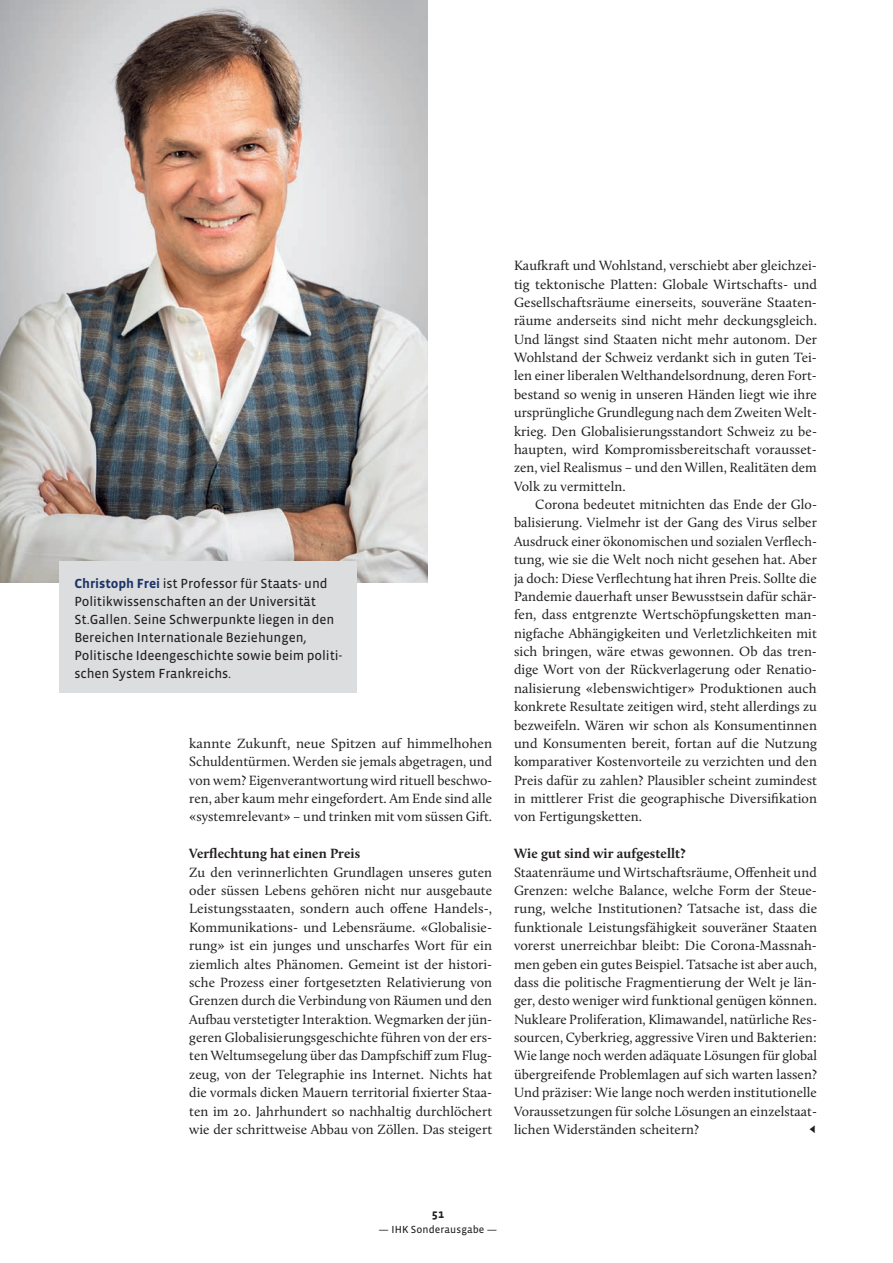
<style>
.page{position:relative;width:893px;height:1263px;background:#fff}
.page>*{position:absolute;margin:0;border:0;box-sizing:border-box;transform-origin:0 0}
.t1{font:13.8px/18.3px "Calluna";letter-spacing:.005em;color:#231f20;text-align:justify}
.t2{font:700 13.8px "Calluna";letter-spacing:.005em;color:#231f20}
.t3{font:13.5px/18px "Vista Sans OTCE";letter-spacing:-.005em;color:#231f20}
.t4{font:700 12px "Vista Sans OTCE";color:#231f20}
.t5{font:10.5px "Vista Sans OTCE";letter-spacing:.01em;color:#231f20}
.s1{font-weight:700;color:#1d3468}
</style>
<div class="page">
<img style="left:0;top:0;width:427px;height:582px">
<div style="left:60px;top:562px;width:297px;height:131px;background:#dcdddf"></div>
<p class="t3" style="left:74px;top:574px;width:269px"><span class="s1">Christoph Frei</span> ist Professor für Staats- und Politikwissenschaften an der Universität St.Gallen. Seine Schwerpunkte liegen in den Bereichen Internationale Beziehungen, Politische Ideengeschichte sowie beim politi&shy;schen System Frankreichs.</p>
<p class="t1" style="left:189px;top:734px;width:305px">kannte Zukunft, neue Spitzen auf himmelhohen Schuldentürmen. Werden sie jemals abgetragen, und von wem? Eigenverantwortung wird rituell beschwo&shy;ren, aber kaum mehr eingefordert. Am Ende sind alle «systemrelevant» – und trinken mit vom süssen Gift.</p>
<p class="t2" style="left:189px;top:845px;width:172px">Verflechtung hat einen Preis</p>
<p class="t1" style="left:189px;top:863px;width:305px">Zu den verinnerlichten Grundlagen unseres guten oder süssen Lebens gehören nicht nur ausgebaute Leistungsstaaten, sondern auch offene Handels-, Kommunikations- und Lebensräume. «Globalisie&shy;rung» ist ein junges und unscharfes Wort für ein ziemlich altes Phänomen. Gemeint ist der histori&shy;sche Prozess einer fortgesetzten Relativierung von Grenzen durch die Verbindung von Räumen und den Aufbau verstetigter Interaktion. Wegmarken der jün&shy;geren Globalisierungsgeschichte führen von der ers&shy;ten Weltumsegelung über das Dampfschiff zum Flug&shy;zeug, von der Telegraphie ins Internet. Nichts hat die vormals dicken Mauern territorial fixierter Staa&shy;ten im 20. Jahrhundert so nachhaltig durchlöchert wie der schrittweise Abbau von Zöllen. Das steigert</p>
<p class="t1" style="left:514px;top:256px;width:305px">Kaufkraft und Wohlstand, verschiebt aber gleichzei&shy;tig tektonische Platten: Globale Wirtschafts- und Gesellschaftsräume einerseits, souveräne Staaten&shy;räume anderseits sind nicht mehr deckungsgleich.<br>Und längst sind Staaten nicht mehr autonom. Der Wohlstand der Schweiz verdankt sich in guten Tei&shy;len einer liberalen Welthandelsordnung, deren Fort&shy;bestand so wenig in unseren Händen liegt wie ihre ursprüngliche Grundlegung nach dem Zweiten Welt&shy;krieg. Den Globalisierungsstandort Schweiz zu be&shy;haupten, wird Kompromissbereitschaft vorausset&shy;zen, viel Realismus – und den Willen, Realitäten dem Volk zu vermitteln.</p>
<p class="t1" style="left:514px;top:495px;width:304px;text-indent:21px">Corona bedeutet mitnichten das Ende der Glo&shy;balisierung. Vielmehr ist der Gang des Virus selber Ausdruck einer ökonomischen und sozialen Verflech&shy;tung, wie sie die Welt noch nicht gesehen hat. Aber ja doch: Diese Verflechtung hat ihren Preis. Sollte die Pandemie dauerhaft unser Bewusstsein dafür schär&shy;fen, dass entgrenzte Wertschöpfungsketten man&shy;nigfache Abhängigkeiten und Verletzlichkeiten mit sich bringen, wäre etwas gewonnen. Ob das tren&shy;dige Wort von der Rückverlagerung oder Renatio&shy;nalisierung «lebenswichtiger» Produktionen auch konkrete Resultate zeitigen wird, steht allerdings zu bezweifeln. Wären wir schon als Konsumentinnen und Konsumenten bereit, fortan auf die Nutzung komparativer Kostenvorteile zu verzichten und den Preis dafür zu zahlen? Plausibler scheint zumindest in mittlerer Frist die geographische Diversifikation von Fertigungsketten.</p>
<p class="t2" style="left:514px;top:845px;width:173px">Wie gut sind wir aufgestellt?</p>
<p class="t1" style="left:514px;top:863px;width:305px">Staatenräume und Wirtschaftsräume, Offenheit und Grenzen: welche Balance, welche Form der Steue&shy;rung, welche Institutionen? Tatsache ist, dass die funktionale Leistungsfähigkeit souveräner Staaten vorerst unerreichbar bleibt: Die Corona-Massnah&shy;men geben ein gutes Beispiel. Tatsache ist aber auch, dass die politische Fragmentierung der Welt je län&shy;ger, desto weniger wird funktional genügen können.<br>Nukleare Proliferation, Klimawandel, natürliche Res&shy;sourcen, Cyberkrieg, aggressive Viren und Bakterien:<br>Wie lange noch werden adäquate Lösungen für global übergreifende Problemlagen auf sich warten lassen?<br>Und präziser: Wie lange noch werden institutionelle Voraussetzungen für solche Lösungen an einzelstaat&shy;lichen Widerständen scheitern?</p>
<p class="t1" style="left:808px;top:1120px;width:10px">◄</p>
<p class="t4" style="left:432px;top:1207px;width:14px">51</p>
<p class="t5" style="left:379px;top:1224px;width:120px">— IHK Sonderausgabe —</p>
</div>
